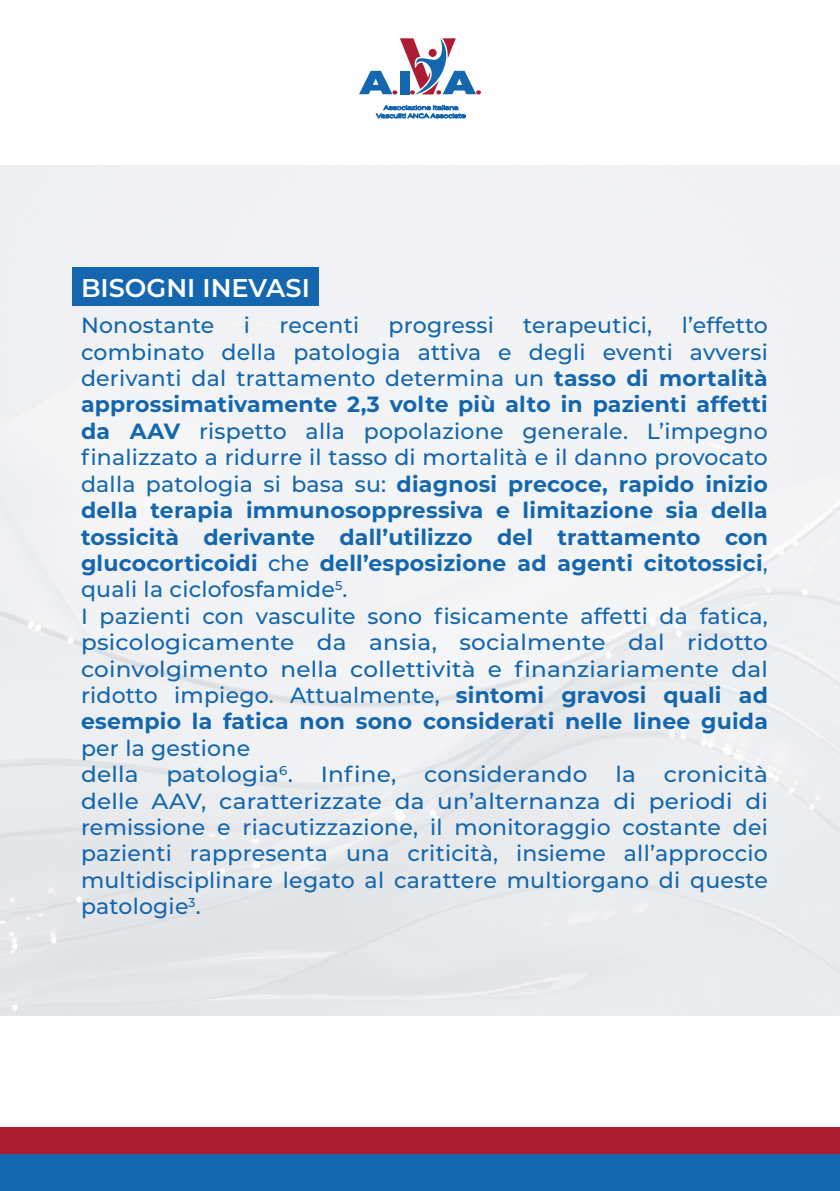
<style>
.page{position:relative;width:840px;height:1191px;background:#fff}
.page>*{position:absolute;margin:0;border:0;box-sizing:border-box;transform-origin:0 0}
.t1{font:600 25.6px "Montserrat";color:#fff}
.t2{font:700 22px/26.4px "Montserrat";letter-spacing:.01em;color:#1467ae;text-align:justify}
.t3{font:500 22px/26.4px "Montserrat";letter-spacing:.01em;color:#1467ae;text-align:justify}
.t4{font:500 22px/26.4px "Montserrat";letter-spacing:.01em;color:#1467ae;text-align:justify;scale:1.05 1}
.t5{font:5.8px/8.2px "Termina";color:#1467ae;text-align:center}
.s1{font-weight:500}
.s2{font-weight:700}
</style>
<div class="page">
<div style="left:0;top:1126px;width:839px;height:28px;background:#ac1c33"></div>
<div style="left:0;top:1154px;width:839px;height:37px;background:#1467ae"></div>
<svg style="left:359px;top:38px;width:121px;height:56px"></svg>
<div style="left:428px;top:49px;width:8px;height:8px;background:#ac1c33;border-radius:50%"></div>
<img style="left:0;top:165px;width:839px;height:851px">
<div style="left:72px;top:267px;width:246px;height:38px;background:#1467ae"></div>
<p class="t5" style="left:376px;top:103px;width:91px">Associazione Italiana<br>Vasculiti ANCA Associate</p>
<p class="t1" style="left:81px;top:270px;width:230px">BISOGNI INEVASI</p>
<p class="t3" style="left:81px;top:311px;width:135px">Nonostante</p>
<p class="t3" style="left:244px;top:311px;width:8px">i</p>
<p class="t3" style="left:279px;top:311px;width:81px">recenti</p>
<p class="t3" style="left:388px;top:311px;width:107px">progressi</p>
<p class="t3" style="left:523px;top:311px;width:130px">terapeutici,</p>
<p class="t2" style="left:81px;top:311px;width:688px;text-indent:600px"><span class="s1">l’effetto combinato della patologia attiva e degli eventi avversi derivanti dal trattamento determina un</span> tasso di mortalità approssimativamente 2,3 volte più alto in pazienti affetti da AAV <span class="s1">rispetto alla popolazione generale. L’impegno finalizzato a ridurre il tasso di mortalità e il danno provocato dalla patologia si basa su:</span> diagnosi precoce, rapido inizio della terapia immunosoppressiva e limitazione sia della tossicità derivante dall’utilizzo del trattamento con glucocorticoidi <span class="s1">che</span> dell’esposizione ad agenti citotossici<span class="s1">, quali la ciclofosfamide</span><sup>5</sup><span class="s1">.</span></p>
<p class="t3" style="left:81px;top:602px;width:688px">I pazienti con vasculite sono fisicamente affetti da fatica, psicologicamente da ansia, socialmente dal ridotto coinvolgimento nella collettività e finanziariamente dal ridotto impiego. Attualmente, <span class="s2">sintomi gravosi quali ad esempio la fatica non sono considerati nelle linee guida </span>per la gestione</p>
<p class="t4" style="left:81px;top:760px;width:56px">della</p>
<p class="t4" style="left:166px;top:760px;width:122px">patologia<sup>6</sup>.</p>
<p class="t4" style="left:320px;top:760px;width:74px">Infine,</p>
<p class="t4" style="left:424px;top:760px;width:157px">considerando</p>
<p class="t4" style="left:615px;top:760px;width:21px">la</p>
<p class="t4" style="left:81px;top:760px;width:655px;text-indent:582px">cronicità delle AAV, caratterizzate da un’alternanza di periodi di remissione e riacutizzazione, il monitoraggio costante dei pazienti rappresenta una criticità, insieme all’approccio multidisciplinare legato al carattere multiorgano di queste patologie<sup>3</sup>.</p>
</div>
